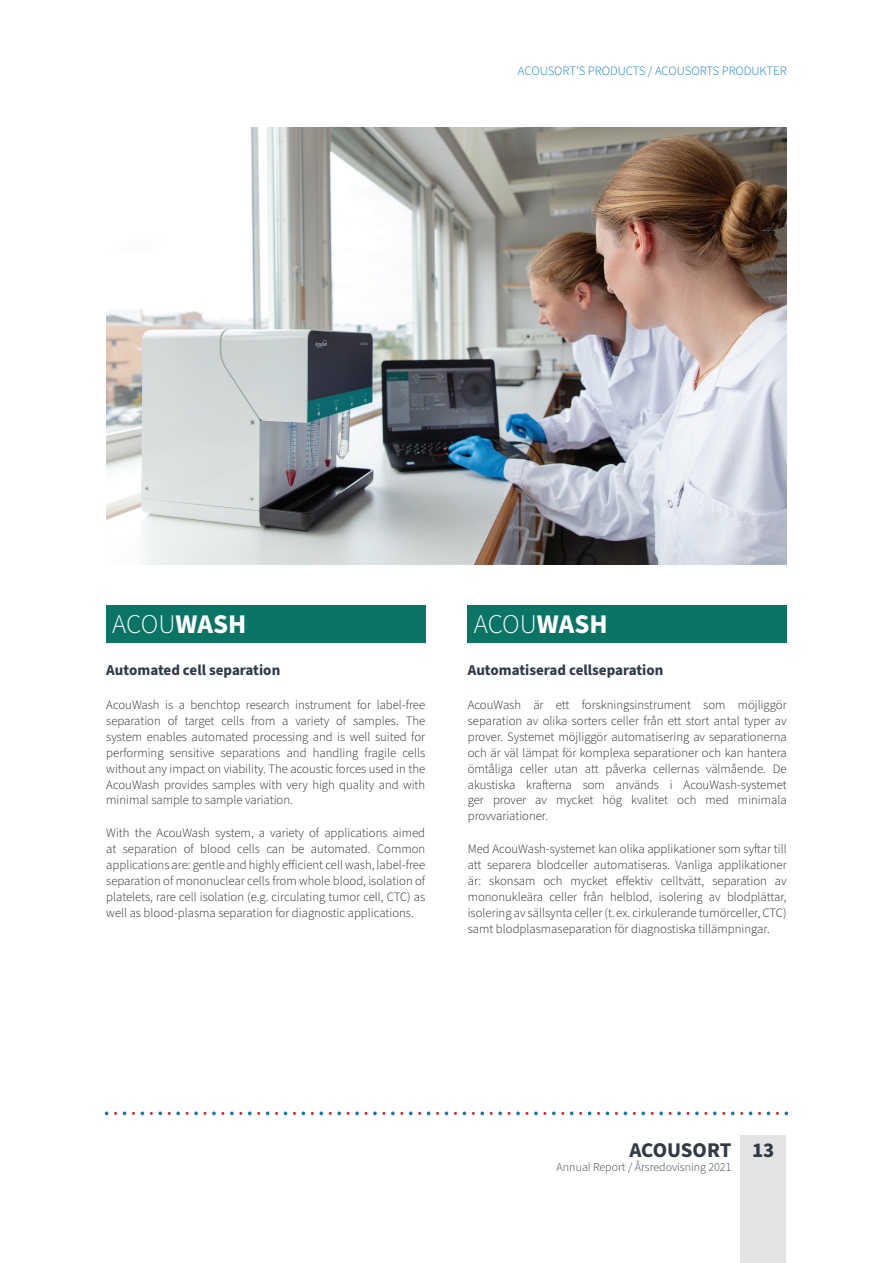
<style>
.page{position:relative;width:893px;height:1263px;background:#fff}
.page>*{position:absolute;margin:0;border:0;box-sizing:border-box;transform-origin:0 0}
.t1{font:300 27px "Source Sans Pro";letter-spacing:-.01em;color:#fff}
.t2{font:700 21px "Source Sans Pro";letter-spacing:-.005em;color:#323a44}
.t3{font:700 15px "Source Sans Pro";color:#323a44}
.t4{font:300 12.75px/15.9px "Source Sans Pro";color:#231f20;text-align:justify}
.t5{font:300 12.75px "Source Sans Pro";color:#0d76bb}
.t6{font:300 12px "Source Sans Pro";color:#323a44}
.s1{font-weight:700}
</style>
<div class="page">
<div style="left:741px;top:1135px;width:45px;height:128px;background:#e2e3e2"></div>
<svg style="left:105px;top:1111px;width:3px;height:4px"></svg>
<svg style="left:123px;top:1111px;width:3px;height:4px"></svg>
<svg style="left:141px;top:1111px;width:3px;height:4px"></svg>
<svg style="left:266px;top:1111px;width:3px;height:4px"></svg>
<svg style="left:284px;top:1111px;width:3px;height:4px"></svg>
<svg style="left:302px;top:1111px;width:3px;height:4px"></svg>
<svg style="left:427px;top:1111px;width:3px;height:4px"></svg>
<svg style="left:445px;top:1111px;width:3px;height:4px"></svg>
<svg style="left:463px;top:1111px;width:3px;height:4px"></svg>
<svg style="left:570px;top:1111px;width:3px;height:4px"></svg>
<svg style="left:588px;top:1111px;width:3px;height:4px"></svg>
<svg style="left:606px;top:1111px;width:3px;height:4px"></svg>
<svg style="left:624px;top:1111px;width:3px;height:4px"></svg>
<svg style="left:731px;top:1111px;width:3px;height:4px"></svg>
<svg style="left:749px;top:1111px;width:3px;height:4px"></svg>
<svg style="left:767px;top:1111px;width:3px;height:4px"></svg>
<svg style="left:409px;top:1111px;width:12px;height:4px"></svg>
<svg style="left:391px;top:1111px;width:12px;height:4px"></svg>
<svg style="left:373px;top:1111px;width:12px;height:4px"></svg>
<svg style="left:347px;top:1111px;width:20px;height:4px"></svg>
<svg style="left:329px;top:1111px;width:12px;height:4px"></svg>
<svg style="left:248px;top:1111px;width:12px;height:4px"></svg>
<svg style="left:186px;top:1111px;width:12px;height:4px"></svg>
<svg style="left:311px;top:1111px;width:12px;height:4px"></svg>
<svg style="left:230px;top:1111px;width:12px;height:4px"></svg>
<svg style="left:168px;top:1111px;width:12px;height:4px"></svg>
<svg style="left:212px;top:1111px;width:12px;height:4px"></svg>
<svg style="left:150px;top:1111px;width:12px;height:4px"></svg>
<svg style="left:472px;top:1111px;width:12px;height:4px"></svg>
<svg style="left:490px;top:1111px;width:12px;height:4px"></svg>
<svg style="left:508px;top:1111px;width:20px;height:4px"></svg>
<svg style="left:534px;top:1111px;width:12px;height:4px"></svg>
<svg style="left:552px;top:1111px;width:12px;height:4px"></svg>
<svg style="left:633px;top:1111px;width:12px;height:4px"></svg>
<svg style="left:651px;top:1111px;width:12px;height:4px"></svg>
<svg style="left:669px;top:1111px;width:20px;height:4px"></svg>
<svg style="left:695px;top:1111px;width:12px;height:4px"></svg>
<svg style="left:713px;top:1111px;width:12px;height:4px"></svg>
<svg style="left:776px;top:1111px;width:12px;height:4px"></svg>
<div style="left:106px;top:605px;width:320px;height:38px;background:#0a7565"></div>
<div style="left:468px;top:605px;width:319px;height:38px;background:#0a7565"></div>
<img style="left:106px;top:127px;width:681px;height:438px">
<p class="t5" style="left:518px;top:62px;width:270px">ACOUSORT'S PRODUCTS / ACOUSORTS PRODUKTER</p>
<h1 class="t1" style="left:112px;top:606px;width:136px">ACOU<span class="s1">WASH</span></h1>
<p class="t3" style="left:106px;top:659px;width:175px">Automated cell separation</p>
<p class="t4" style="left:106px;top:697px;width:320px">AcouWash is a benchtop research instrument for label-free separation of target cells from a variety of samples. The system enables automated processing and is well suited for performing sensitive separations and handling fragile cells without any impact on viability. The acoustic forces used in the AcouWash provides samples with very high quality and with minimal sample to sample variation.</p>
<p class="t4" style="left:106px;top:825px;width:320px">With the AcouWash system, a variety of applications aimed at separation of blood cells can be automated. Common applications are: gentle and highly efficient cell wash, label-free separation of mononuclear cells from whole blood, isolation of platelets, rare cell isolation (e.g. circulating tumor cell, CTC) as well as blood-plasma separation for diagnostic applications.</p>
<h1 class="t1" style="left:474px;top:606px;width:136px">ACOU<span class="s1">WASH</span></h1>
<p class="t3" style="left:468px;top:659px;width:197px">Automatiserad cellseparation</p>
<p class="t4" style="left:468px;top:697px;width:320px">AcouWash är ett forskningsinstrument som möjliggör separation av olika sorters celler från ett stort antal typer av prover. Systemet möjliggör automatisering av separationerna och är väl lämpat för komplexa separationer och kan hantera ömtåliga celler utan att påverka cellernas välmående. De akustiska krafterna som används i AcouWash-systemet ger prover av mycket hög kvalitet och med minimala provvariationer.</p>
<p class="t4" style="left:468px;top:841px;width:320px">Med AcouWash-systemet kan olika applikationer som syftar till att separera blodceller automatiseras. Vanliga applikationer är: skonsam och mycket effektiv celltvätt, separation av mononukleära celler från helblod, isolering av blodplättar, isolering av sällsynta celler (t. ex. cirkulerande tumörceller, CTC) samt blodplasmaseparation för diagnostiska tillämpningar.</p>
<h2 class="t2" style="left:629px;top:1136px;width:104px">ACOUSORT</h2>
<p class="t6" style="left:557px;top:1159px;width:176px">Annual Report / Årsredovisning 2021</p>
<h2 class="t2" style="left:752px;top:1136px;width:24px">13</h2>
</div>
